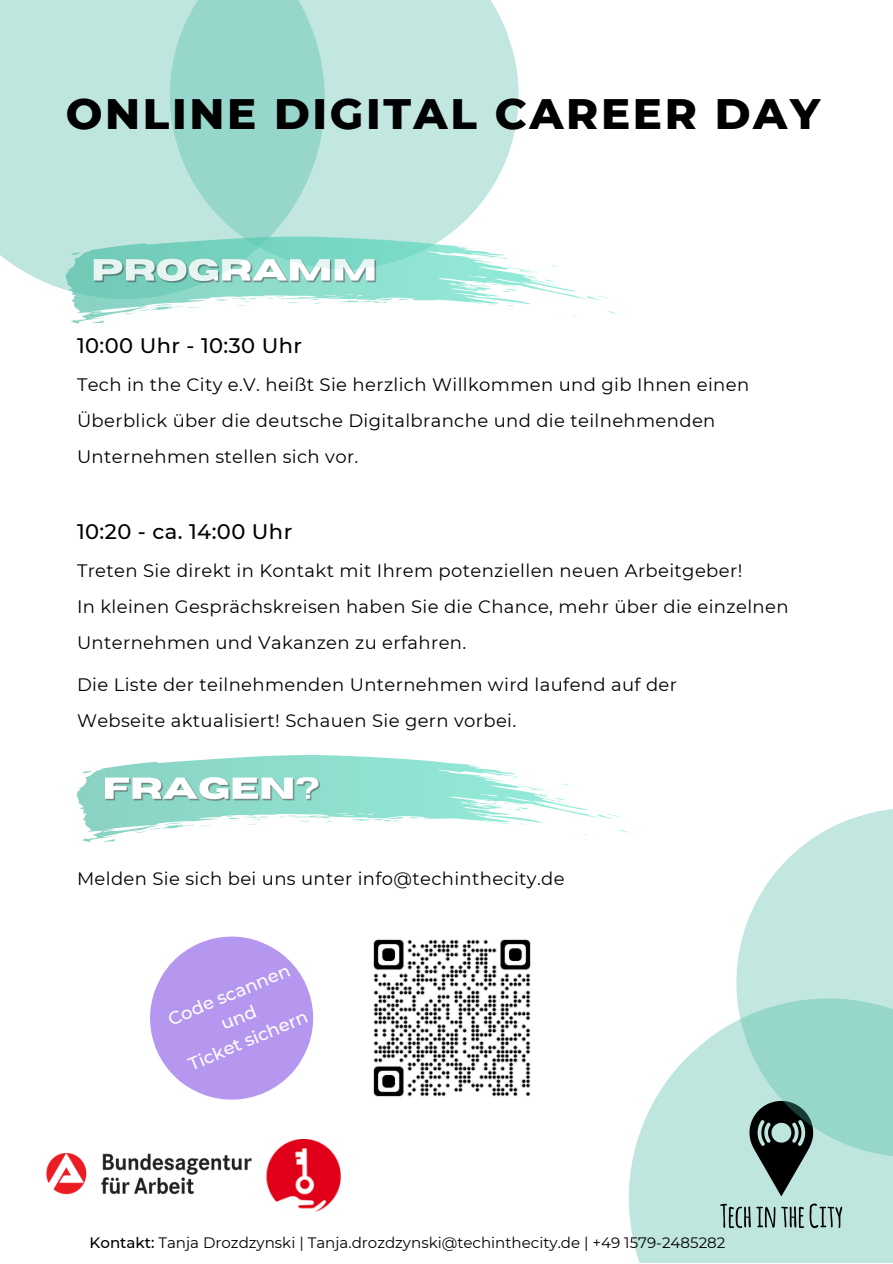
<style>
.page{position:relative;width:893px;height:1264px;background:#fff}
.page>*{position:absolute;margin:0;border:0;box-sizing:border-box;transform-origin:0 0}
.t1{font:800 43.5px "Montserrat";letter-spacing:.06em;color:#000}
.t2{font:500 21px "Montserrat";letter-spacing:.02em;color:#000}
.t3{font:18px/36px "Montserrat";letter-spacing:.02em;color:#000}
.t4{font:500 18px/24.8px "Montserrat";color:#fff;text-align:center}
.t5{font:15px "Montserrat";color:#000}
.s1{font-weight:500}
</style>
<div class="page">
<svg style="left:629px;top:1053px;width:263px;height:209px;background:#c8e9e2"></svg>
<img style="left:712px;top:1201px;width:138px;height:32px">
<svg style="left:407px;top:0;width:112px;height:236px;background:#caeae4"></svg>
<svg style="left:0;top:0;width:407px;height:324px;background:#b6e2d9"></svg>
<svg style="left:65px;top:236px;width:553px;height:87px"></svg>
<img style="left:88px;top:251px;width:295px;height:42px">
<svg style="left:692px;top:809px;width:200px;height:392px;fill:#c2e7e0"></svg>
<svg style="left:77px;top:755px;width:552px;height:87px"></svg>
<img style="left:99px;top:770px;width:232px;height:41px">
<img style="left:46px;top:1152px;width:206px;height:43px">
<svg style="left:150px;top:936px;width:164px;height:164px;fill:#b597f0"></svg>
<img style="left:373px;top:939px;width:158px;height:158px">
<img style="left:266px;top:1139px;width:75px;height:73px">
<h1 class="t1" style="left:66px;top:87px;width:755px">ONLINE DIGITAL CAREER DAY</h1>
<p class="t2" style="left:77px;top:332px;width:226px">10:00 Uhr - 10:30 Uhr</p>
<p class="t3" style="left:77px;top:367px;width:673px">Tech in the City e.V. heißt Sie herzlich Willkommen und gib Ihnen einen<br>Überblick über die deutsche Digitalbranche und die teilnehmenden<br>Unternehmen stellen sich vor.</p>
<p class="t2" style="left:77px;top:518px;width:217px">10:20 - ca. 14:00 Uhr</p>
<p class="t3" style="left:77px;top:552px;width:713px">Treten Sie direkt in Kontakt mit Ihrem potenziellen neuen Arbeitgeber!<br>In kleinen Gesprächskreisen haben Sie die Chance, mehr über die einzelnen<br>Unternehmen und Vakanzen zu erfahren.</p>
<p class="t3" style="left:77px;top:667px;width:601px">Die Liste der teilnehmenden Unternehmen wird laufend auf der<br>Webseite aktualisiert! Schauen Sie gern vorbei.</p>
<p class="t3" style="left:77px;top:860px;width:489px">Melden Sie sich bei uns unter info@techinthecity.de</p>
<p class="t4" style="left:164px;top:1008px;width:132px;rotate:-23deg">Code scannen und<br>Ticket sichern</p>
<p class="t5" style="left:90px;top:1232px;width:637px"><span class="s1">Kontakt:</span> Tanja Drozdzynski | Tanja.drozdzynski@techinthecity.de | +49 1579-2485282</p>
</div>
